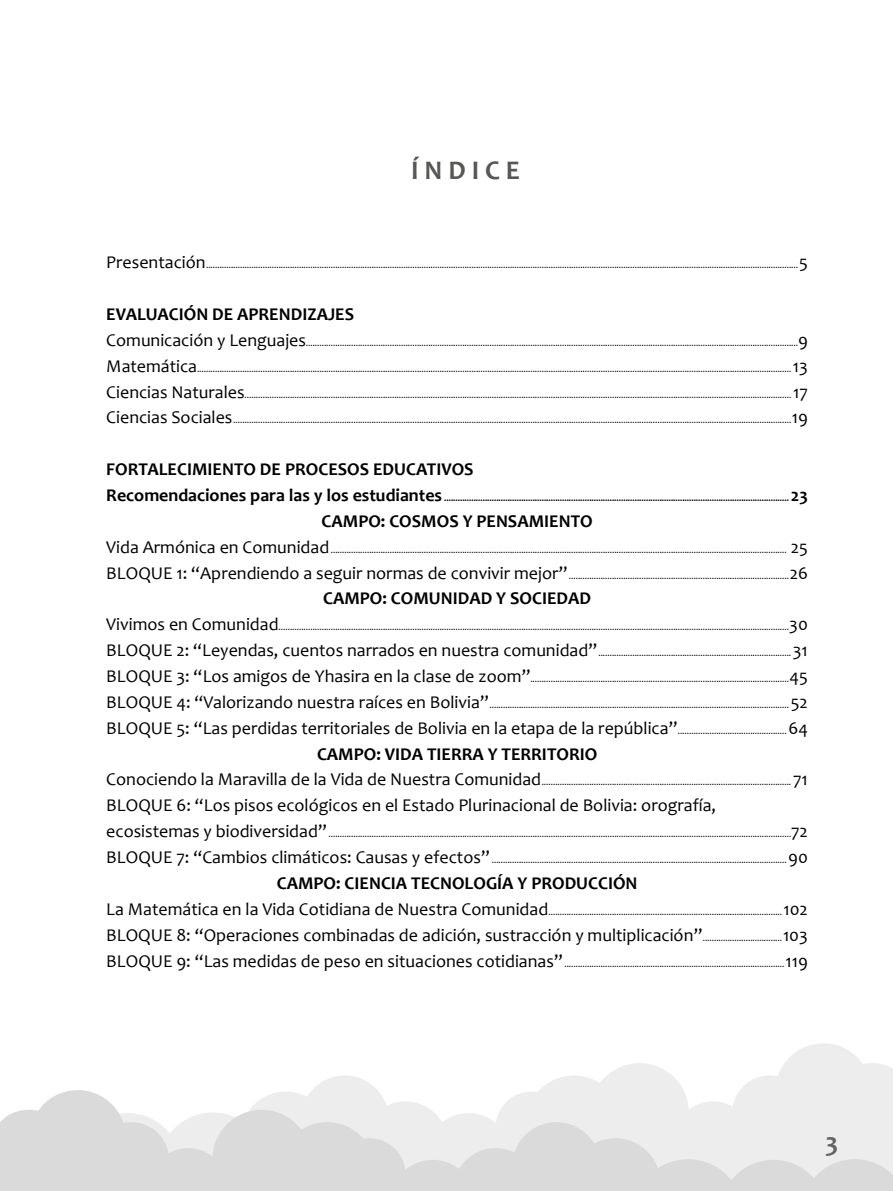
<style>
.page{position:relative;width:893px;height:1191px;background:#fff}
.page>*{position:absolute;margin:0;border:0;box-sizing:border-box;transform-origin:0 0}
.t1{font:700 27px "Candara";color:#575756}
.t2{font:700 27px "Candara";color:#646363}
.t3{font:18px "Candara";color:#000}
.t4{font:700 18px "Candara";color:#000}
.t5{font:9px "Candara";color:#000}
.t6{font:700 9px "Candara";color:#000}
.s1{font-size:18px}
</style>
<div class="page">
<svg style="left:313px;top:1043px;width:580px;height:47px"></svg>
<svg style="left:0;top:1090px;width:893px;height:101px;background:#e5e5e5"></svg>
<h1 class="t1" style="left:411px;top:153px;width:110px">Í N D I C E</h1>
<p class="t5" style="left:106px;top:260px;width:703px"><span class="s1">Presentación</span>.....................................................................................................................................................................................................................................................................<span class="s1">5</span></p>
<h2 class="t4" style="left:106px;top:303px;width:249px">EVALUACIÓN DE APRENDIZAJES</h2>
<p class="t5" style="left:106px;top:337px;width:703px"><span class="s1">Comunicación y Lenguajes</span>.........................................................................................................................................................................................................................<span class="s1">9</span></p>
<p class="t5" style="left:106px;top:363px;width:703px"><span class="s1">Matemática</span>...................................................................................................................................................................................................................................................................... <span class="s1">13</span></p>
<p class="t5" style="left:106px;top:389px;width:703px"><span class="s1">Ciencias Naturales</span>................................................................................................................................................................................................................................................. <span class="s1">17</span></p>
<p class="t5" style="left:106px;top:415px;width:703px"><span class="s1">Ciencias Sociales</span>......................................................................................................................................................................................................................................................<span class="s1">19</span></p>
<h2 class="t4" style="left:106px;top:458px;width:369px">FORTALECIMIENTO DE PROCESOS EDUCATIVOS</h2>
<p class="t6" style="left:106px;top:492px;width:703px"><span class="s1">Recomendaciones para las y los estudiantes</span> ........................................................................................................................................................ <span class="s1">23</span></p>
<h2 class="t4" style="left:321px;top:510px;width:273px">CAMPO: COSMOS Y PENSAMIENTO</h2>
<p class="t5" style="left:106px;top:544px;width:703px"><span class="s1">Vida Armónica en Comunidad</span> ......................................................................................................................................................................................................... <span class="s1">25</span></p>
<p class="t5" style="left:106px;top:570px;width:703px"><span class="s1">BLOQUE 1: “Aprendiendo a seguir normas de convivir mejor”</span> .................................................................................................<span class="s1">26</span></p>
<h2 class="t4" style="left:323px;top:587px;width:270px">CAMPO: COMUNIDAD Y SOCIEDAD</h2>
<p class="t5" style="left:106px;top:622px;width:703px"><span class="s1">Vivimos en Comunidad</span>.................................................................................................................................................................................................................................<span class="s1">30</span></p>
<p class="t5" style="left:106px;top:647px;width:703px"><span class="s1">BLOQUE 2: “Leyendas, cuentos narrados en nuestra comunidad”</span>..................................................................................... <span class="s1">31</span></p>
<p class="t5" style="left:106px;top:673px;width:703px"><span class="s1">BLOQUE 3: “Los amigos de Yhasira en la clase de zoom”</span>..................................................................................................................<span class="s1">45</span></p>
<p class="t5" style="left:106px;top:699px;width:703px"><span class="s1">BLOQUE 4: “Valorizando nuestra raíces en Bolivia”</span>.................................................................................................................................... <span class="s1">52</span></p>
<h2 class="t3" style="left:106px;top:716px;width:573px">BLOQUE 5: “Las perdidas territoriales de Bolivia en la etapa de la república”</h2>
<h2 class="t3" style="left:788px;top:716px;width:21px">64</h2>
<h2 class="t4" style="left:317px;top:742px;width:282px">CAMPO: VIDA TIERRA Y TERRITORIO</h2>
<p class="t5" style="left:106px;top:777px;width:703px"><span class="s1">Conociendo la Maravilla de la Vida de Nuestra Comunidad</span>.............................................................................................................. <span class="s1">71</span></p>
<h2 class="t3" style="left:106px;top:794px;width:611px">BLOQUE 6: “Los pisos ecológicos en el Estado Plurinacional de Bolivia: orografía,</h2>
<p class="t5" style="left:106px;top:828px;width:703px"><span class="s1">ecosistemas y biodiversidad”</span> ............................................................................................................................................................................................................<span class="s1">72</span></p>
<p class="t5" style="left:106px;top:854px;width:703px"><span class="s1">BLOQUE 7: “Cambios climáticos: Causas y efectos”</span> .................................................................................................................................. <span class="s1">90</span></p>
<h2 class="t4" style="left:277px;top:871px;width:362px">CAMPO: CIENCIA TECNOLOGÍA Y PRODUCCIÓN</h2>
<p class="t5" style="left:106px;top:906px;width:703px"><span class="s1">La Matemática en la Vida Cotidiana de Nuestra Comunidad</span>.......................................................................................................<span class="s1">102</span></p>
<h2 class="t3" style="left:106px;top:923px;width:598px">BLOQUE 8: “Operaciones combinadas de adición, sustracción y multiplicación”</h2>
<h2 class="t3" style="left:783px;top:923px;width:26px">103</h2>
<p class="t5" style="left:106px;top:958px;width:703px"><span class="s1">BLOQUE 9: “Las medidas de peso en situaciones cotidianas”</span>.................................................................................................<span class="s1">119</span></p>
<h1 class="t2" style="left:826px;top:1124px;width:14px">3</h1>
</div>
